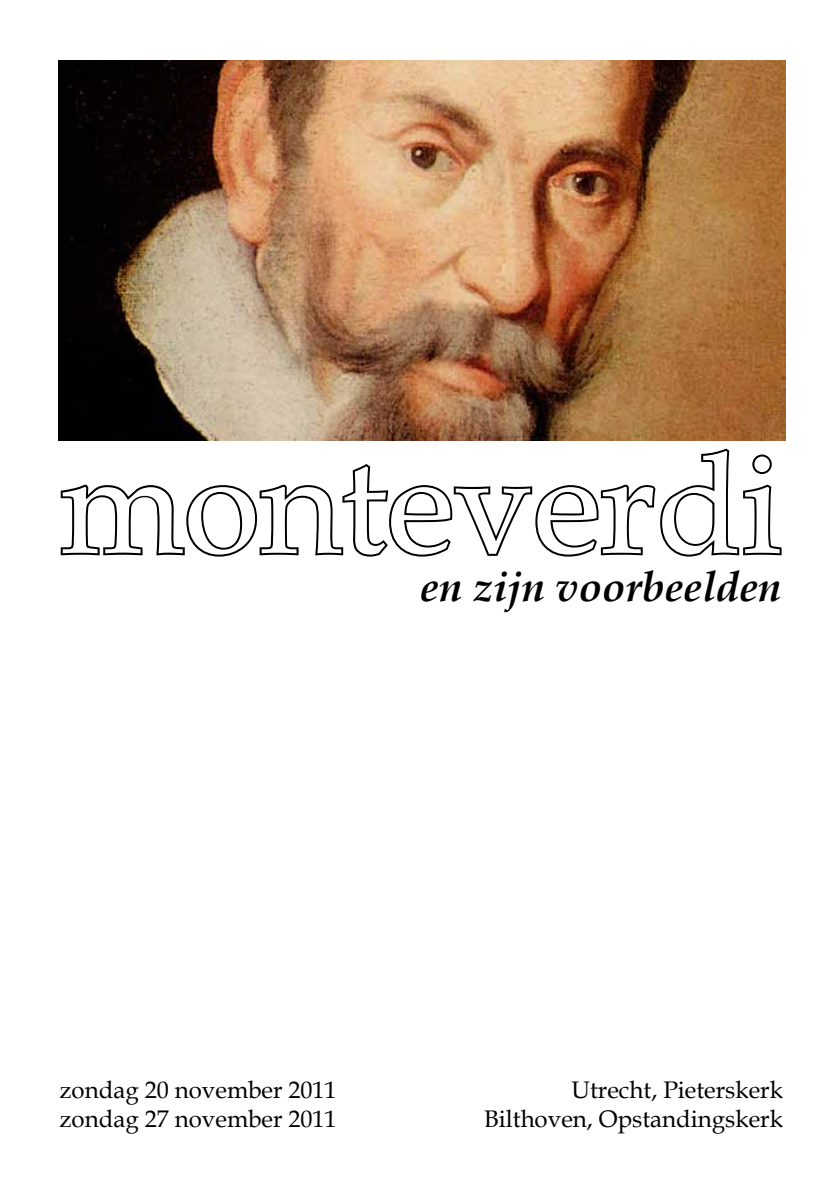
<style>
.page{position:relative;width:840px;height:1191px;background:#fff}
.page>*{position:absolute;margin:0;border:0;box-sizing:border-box;transform-origin:0 0}
.t1{font:140px "Book Antiqua";color:#fff}
.t2{font:italic 700 42px "Book Antiqua";color:#000}
.t3{font:24px "Book Antiqua";color:#000}
</style>
<div class="page">
<img style="left:59px;top:60px;width:725px;height:380px">
<svg style="left:60px;top:484px;width:197px;height:73px"></svg>
<svg style="left:257px;top:304px;width:88px;height:252px"></svg>
<svg style="left:340px;top:364px;width:444px;height:193px"></svg>
<h1 class="t1" style="left:60px;top:408px;width:723px">monteverdi</h1>
<h2 class="t2" style="left:420px;top:557px;width:362px">en zijn voorbeelden</h2>
<p class="t3" style="left:60px;top:1073px;width:278px">zondag 20 november 2011</p>
<p class="t3" style="left:571px;top:1073px;width:213px">Utrecht, Pieterskerk</p>
<p class="t3" style="left:60px;top:1101px;width:278px">zondag 27 november 2011</p>
<p class="t3" style="left:484px;top:1101px;width:300px">Bilthoven, Opstandingskerk</p>
</div>
